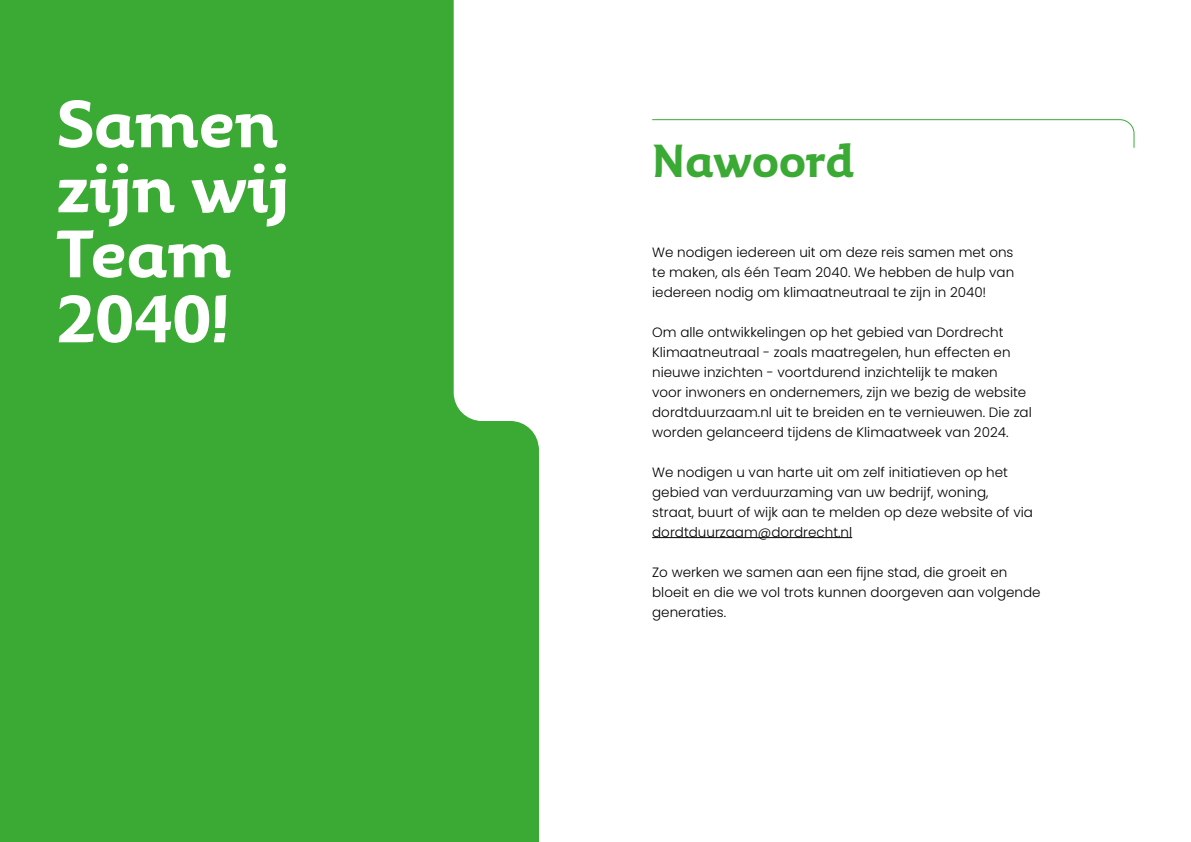
<style>
.page{position:relative;width:1191px;height:842px;background:#fff}
.page>*{position:absolute;margin:0;border:0;box-sizing:border-box;transform-origin:0 0}
.t1{font:700 65px "Fresco Inf Sans";color:#fff}
.t2{font:700 45px "Fresco Inf Sans";color:#3aaa35}
.t3{font:300 13.5px/20px "Poppins";color:#000}
</style>
<div class="page">
<div style="left:0;top:0;width:539px;height:842px;background:#3aaa35"></div>
<div style="left:454px;top:0;width:85px;height:421px;background:#fff"></div>
<svg style="left:510px;top:393px;width:57px;height:56px;fill:#fff"></svg>
<hr style="left:652px;top:537px;width:200px;height:1px;background:#000">
<svg style="left:652px;top:119px;width:482px;height:29px"></svg>
<p class="t1" style="left:57px;top:83px;width:223px">Samen</p>
<p class="t1" style="left:57px;top:148px;width:235px">zijn wij</p>
<p class="t1" style="left:57px;top:213px;width:176px">Team</p>
<p class="t1" style="left:57px;top:278px;width:174px">2040!</p>
<p class="t2" style="left:652px;top:132px;width:204px">Nawoord</p>
<p class="t3" style="left:652px;top:242px;width:363px;text-align:justify">We nodigen iedereen uit om deze reis samen met ons te maken, als één Team 2040. We hebben de hulp van iedereen nodig om klimaatneutraal te zijn in 2040!</p>
<p class="t3" style="left:652px;top:322px;width:381px">Om alle ontwikkelingen op het gebied van Dordrecht Klimaatneutraal - zoals maatregelen, hun effecten en nieuwe inzichten - voortdurend inzichtelijk te maken<br>voor inwoners en ondernemers, zijn we bezig de website dordtduurzaam.nl uit te breiden en te vernieuwen. Die zal worden gelanceerd tijdens de Klimaatweek van 2024.</p>
<p class="t3" style="left:652px;top:462px;width:382px">We nodigen u van harte uit om zelf initiatieven op het gebied van verduurzaming van uw bedrijf, woning, straat, buurt of wijk aan te melden op deze website of via dordtduurzaam@dordrecht.nl</p>
<p class="t3" style="left:652px;top:562px;width:390px">Zo werken we samen aan een fijne stad, die groeit en bloeit en die we vol trots kunnen doorgeven aan volgende generaties.</p>
</div>
